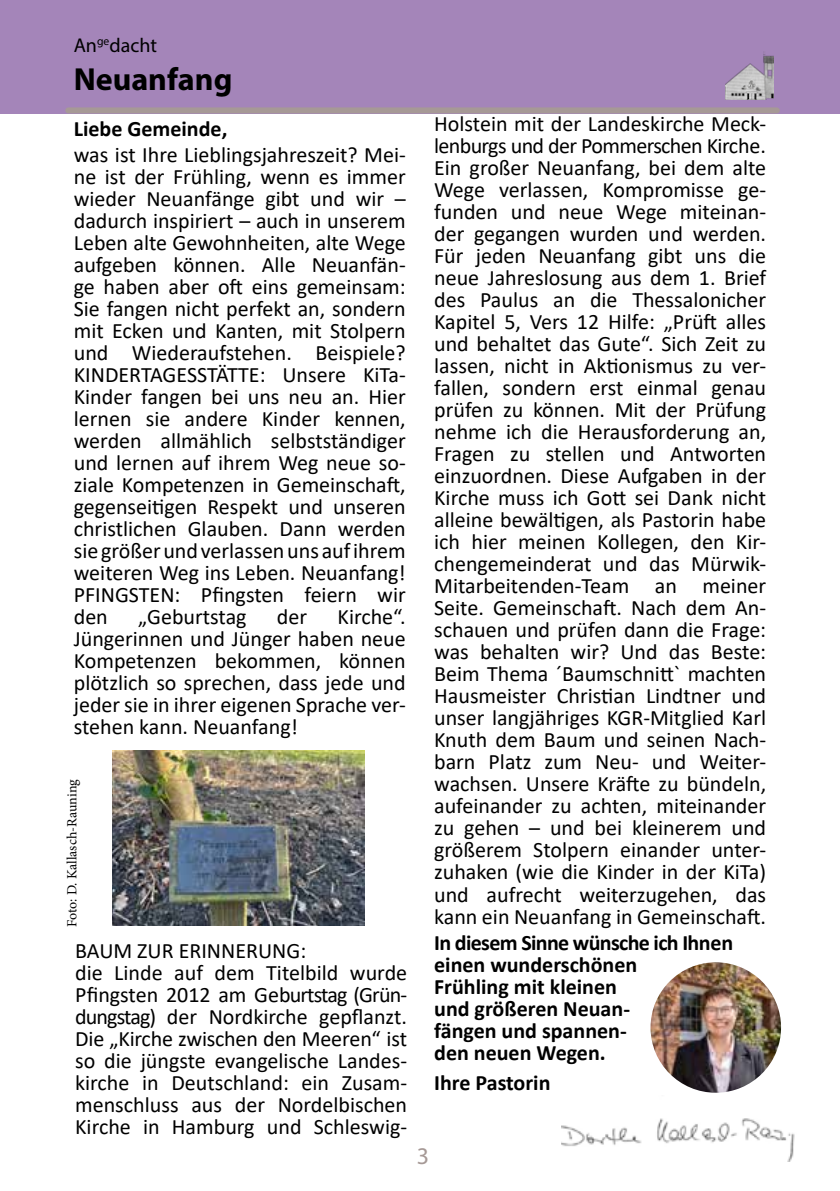
<style>
.page{position:relative;width:840px;height:1191px;background:#fff}
.page>*{position:absolute;margin:0;border:0;box-sizing:border-box;transform-origin:0 0}
.t1{font:700 32px "Myriad Pro";color:#000}
.t2{font:24px "Myriad Pro";color:#a69996}
.t3{font:22px/22px "Calibri";color:#000;text-align:justify}
.t4{font:700 22px/22px "Calibri";color:#000}
.t5{font:20px "Myriad Pro";color:#000}
.t6{font:14px "Minion Pro";color:#000}
</style>
<div class="page">
<div style="left:0;top:0;width:839px;height:113px;background:#a485b9"></div>
<div style="left:68px;top:107px;width:708px;height:6px;background:#a69996"></div>
<img style="left:725px;top:52px;width:48px;height:47px">
<img style="left:650px;top:962px;width:130px;height:130px;border-radius:65px">
<img style="left:561px;top:1118px;width:234px;height:43px">
<img style="left:113px;top:750px;width:251px;height:176px">
<p class="t5" style="left:74px;top:33px;width:85px">An<sup>ge</sup>dacht</p>
<h1 class="t1" style="left:74px;top:59px;width:160px">Neuanfang</h1>
<p class="t4" style="left:74px;top:117px;width:155px">Liebe Gemeinde,</p>
<p class="t3" style="left:74px;top:143px;width:333px">was ist Ihre Lieblingsjahreszeit? Mei&shy;ne ist der Frühling, wenn es immer wieder Neuanfänge gibt und wir – dadurch inspiriert – auch in unserem Leben alte Gewohnheiten, alte Wege aufgeben können. Alle Neuanfän&shy;ge haben aber oft eins gemeinsam:<br>Sie fangen nicht perfekt an, sondern mit Ecken und Kanten, mit Stolpern und Wiederaufstehen. Beispiele?<br>KINDERTAGESSTÄTTE: Unsere KiTa-Kinder fangen bei uns neu an. Hier lernen sie andere Kinder kennen, werden allmählich selbstständiger und lernen auf ihrem Weg neue so&shy;ziale Kompetenzen in Gemeinschaft, gegenseitigen Respekt und unseren christlichen Glauben. Dann werden sie größer und verlassen uns auf ihrem weiteren Weg ins Leben. Neuanfang!<br>PFINGSTEN: Pfingsten feiern wir den</p>
<p class="t3" style="left:74px;top:605px;width:333px;text-indent:264px">Kirche“.<br>Jüngerinnen und Jünger haben neue Kompetenzen bekommen, können plötzlich so sprechen, dass jede und jeder sie in ihrer eigenen Sprache ver&shy;stehen kann. Neuanfang!</p>
<p class="t3" style="left:138px;top:605px;width:110px">„Geburtstag</p>
<p class="t3" style="left:277px;top:605px;width:32px">der</p>
<p class="t6" style="left:63px;top:927px;width:150px;rotate:-90deg">Foto: D. Kallasch-Rauning</p>
<p class="t3" style="left:75px;top:939px;width:333px;text-align:left">BAUM ZUR ERINNERUNG:<br>die Linde auf dem Titelbild wurde Pfingsten 2012 am Geburtstag (Grün&shy;dungstag) der Nordkirche gepflanzt.<br>Die „Kirche zwischen den Meeren“ ist so die jüngste evangelische Landes&shy;kirche in Deutschland: ein Zusam&shy;menschluss aus der Nordelbischen Kirche in Hamburg und Schleswig-</p>
<p class="t3" style="left:434px;top:112px;width:333px">Holstein mit der Landeskirche Meck&shy;lenburgs und der Pommerschen Kirche.<br>Ein großer Neuanfang, bei dem alte Wege verlassen, Kompromisse ge&shy;funden und neue Wege miteinan&shy;der gegangen wurden und werden.<br>Für jeden Neuanfang gibt uns die neue Jahreslosung aus dem 1. Brief des Paulus an die Thessalonicher Kapitel 5, Vers 12 Hilfe: „Prüft alles und behaltet das Gute“. Sich Zeit zu lassen, nicht in Aktionismus zu ver&shy;fallen, sondern erst einmal genau prüfen zu können. Mit der Prüfung nehme ich die Herausforderung an, Fragen zu stellen und Antworten einzuordnen. Diese Aufgaben in der Kirche muss ich Gott sei Dank nicht alleine bewältigen, als Pastorin habe ich hier meinen Kollegen, den Kir&shy;chengemeinderat und das Mürwik-Mitarbeitenden-Team an meiner Seite. Gemeinschaft. Nach dem An&shy;schauen und prüfen dann die Frage: was behalten wir? Und das Beste:<br>Beim Thema ´Baumschnitt` machten Hausmeister Christian Lindtner und unser langjähriges KGR-Mitglied Karl Knuth dem Baum und seinen Nach&shy;barn Platz zum Neu- und Weiter&shy;wachsen. Unsere Kräfte zu bündeln, aufeinander zu achten, miteinander zu gehen – und bei kleinerem und größerem Stolpern einander unter&shy;zuhaken (wie die Kinder in der KiTa) und aufrecht weiterzugehen, das kann ein Neuanfang in Gemeinschaft.</p>
<p class="t4" style="left:434px;top:931px;width:300px">In diesem Sinne wünsche ich Ihnen einen wunderschönen<br>Frühling mit kleinen<br>und größeren Neuan-<br>fängen und spannen-<br>den neuen Wegen.</p>
<p class="t4" style="left:434px;top:1071px;width:118px">Ihre Pastorin</p>
<p class="t2" style="left:416px;top:1140px;width:14px">3</p>
</div>
